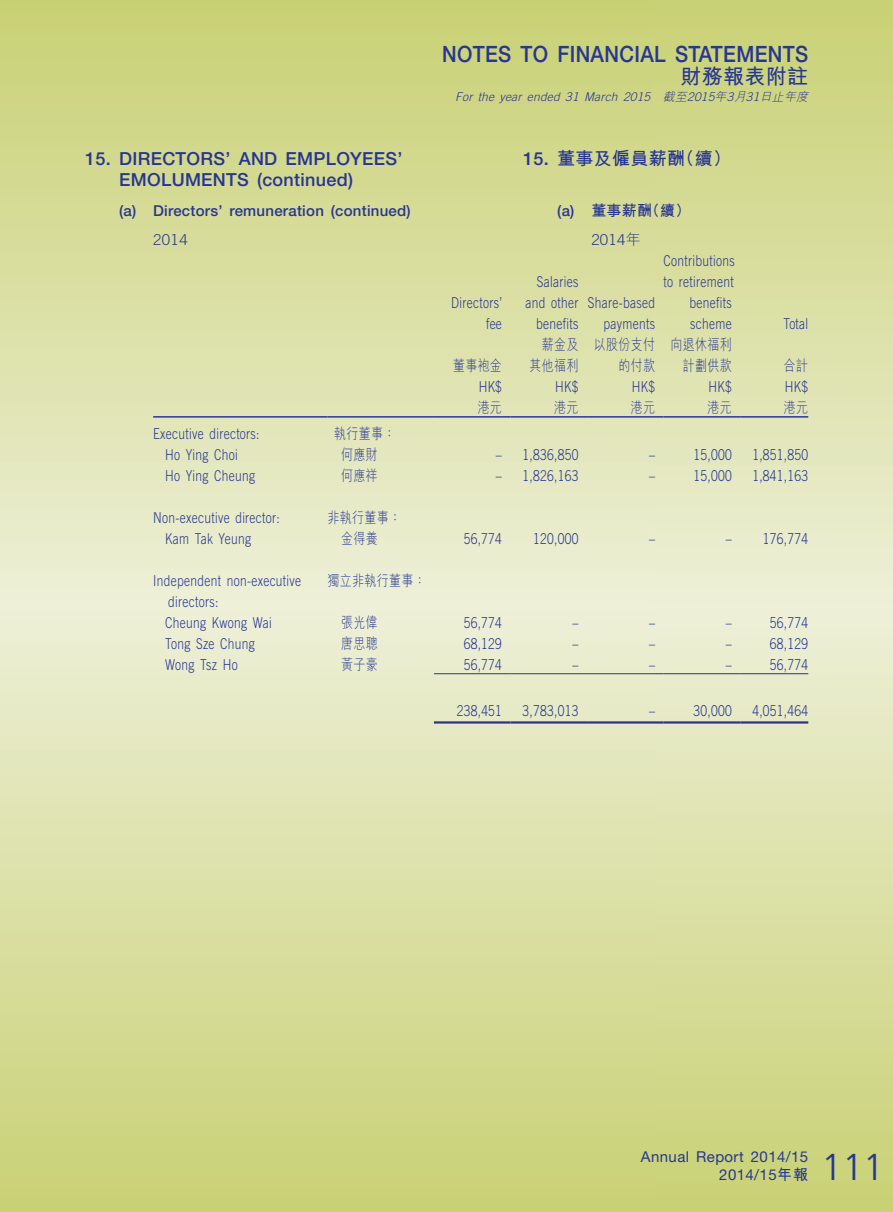
<style>
.page{position:relative;width:893px;height:1212px;background:#fff}
.page>*{position:absolute;margin:0;border:0;box-sizing:border-box;transform-origin:0 0}
.t1{font:300 37.5px "Frutiger LT Std";color:#273692}
.t2{font:500 22.5px "Helvetica Neue LT Std";letter-spacing:.015em;color:#273692;scale:.9 1}
.t3{font:21px "M Hei HK Bold E Ten B5 H";letter-spacing:.015em;color:#273692}
.t4{font:500 18px/21px "Helvetica Neue LT Std";letter-spacing:.015em;color:#273692}
.t5{font:18px "M Hei HK Bold E Ten B5 H";letter-spacing:.015em;color:#273692}
.t6{font:300 15px/21px "Trade Gothic LT Std";letter-spacing:.025em;color:#273692;scale:.8 1}
.t7{font:15px/21px "M Hei HK Light E Ten B5 H";letter-spacing:.025em;color:#273692;text-align:right;scale:.8 1}
.t8{font:500 15px "Helvetica Neue LT Std";letter-spacing:.015em;color:#273692}
.t9{font:15px/18px "Helvetica Neue LT Std";letter-spacing:.025em;color:#273692;text-align:right}
.t10{font:15px "M Hei HK Bold E Ten B5 H";color:#273692}
.t11{font:300 15px "Trade Gothic LT Std";letter-spacing:.025em;color:#273692}
.t12{font:italic 300 12px "Trade Gothic LT Std";color:#273692}
.s1{font-family:"M Hei HK Light E Ten B5 H";font-weight:400}
.s2{font-family:"Helvetica Neue LT Std";font-weight:500}
.s3{font-family:"M Hei HK Bold E Ten B5 H"}
</style>
<div class="page">
<hr style="left:153px;top:416px;width:174px;height:2px;background:#273692">
<hr style="left:327px;top:416px;width:107px;height:2px;background:#273692">
<hr style="left:434px;top:416px;width:76px;height:2px;background:#273692">
<hr style="left:510px;top:416px;width:77px;height:2px;background:#273692">
<hr style="left:587px;top:416px;width:76px;height:2px;background:#273692">
<hr style="left:663px;top:416px;width:77px;height:2px;background:#273692">
<hr style="left:740px;top:416px;width:68px;height:2px;background:#273692">
<hr style="left:434px;top:673px;width:76px;height:1px;background:#273692">
<hr style="left:510px;top:673px;width:77px;height:1px;background:#273692">
<hr style="left:587px;top:673px;width:76px;height:1px;background:#273692">
<hr style="left:663px;top:673px;width:77px;height:1px;background:#273692">
<hr style="left:740px;top:673px;width:68px;height:1px;background:#273692">
<hr style="left:434px;top:721px;width:76px;height:3px;background:#273692">
<hr style="left:510px;top:721px;width:77px;height:3px;background:#273692">
<hr style="left:587px;top:721px;width:76px;height:3px;background:#273692">
<hr style="left:663px;top:721px;width:77px;height:3px;background:#273692">
<hr style="left:740px;top:721px;width:68px;height:3px;background:#273692">
<p class="t4" style="left:119px;top:150px;width:285px;text-indent:-34px">15. DIRECTORS’ AND EMPLOYEES’<br>EMOLUMENTS (continued)</p>
<p class="t8" style="left:119px;top:205px;width:293px">(a) Directors’ remuneration (continued)</p>
<p class="t11" style="left:153px;top:234px;width:36px">2014</p>
<h2 class="t2" style="left:442px;top:46px;width:408px">NOTES TO FINANCIAL STATEMENTS</h2>
<h3 class="t3" style="left:680px;top:68px;width:129px">財務報表附註</h3>
<p class="t12" style="left:455px;top:93px;width:357px">For the year ended 31 March 2015 <span class="s1">截至</span>2015<span class="s1">年</span>3<span class="s1">月</span>31<span class="s1">日止年度</span></p>
<p class="t5" style="left:523px;top:152px;width:209px"><span class="s2">15.</span> 董事及僱員薪酬（續）</p>
<p class="t10" style="left:557px;top:204px;width:135px"><span class="s2">(a)</span> 董事薪酬（續）</p>
<p class="t11" style="left:591px;top:234px;width:51px">2014<span class="s1">年</span></p>
<p class="t6" style="left:663px;top:252px;width:90px">Contributions</p>
<p class="t6" style="left:537px;top:273px;width:53px">Salaries</p>
<p class="t6" style="left:663px;top:273px;width:89px">to retirement</p>
<p class="t6" style="left:451px;top:294px;width:65px">Directors’</p>
<p class="t6" style="left:525px;top:294px;width:163px">and other Share-based</p>
<p class="t6" style="left:689px;top:294px;width:54px">benefits</p>
<p class="t6" style="left:486px;top:315px;width:21px">fee</p>
<p class="t6" style="left:536px;top:315px;width:54px">benefits</p>
<p class="t6" style="left:603px;top:315px;width:66px">payments</p>
<p class="t6" style="left:690px;top:315px;width:53px">scheme</p>
<p class="t6" style="left:783px;top:315px;width:33px">Total</p>
<p class="t7" style="left:453px;top:357px;width:63px">董事袍金</p>
<p class="t7" style="left:529px;top:336px;width:63px">薪金及其他福利</p>
<p class="t7" style="left:594px;top:336px;width:78px">以股份支付的付款</p>
<p class="t7" style="left:670px;top:336px;width:78px">向退休福利計劃供款</p>
<p class="t7" style="left:784px;top:357px;width:32px">合計</p>
<p class="t6" style="left:478px;top:378px;width:31px">HK$</p>
<p class="t6" style="left:555px;top:378px;width:31px">HK$</p>
<p class="t6" style="left:631px;top:378px;width:31px">HK$</p>
<p class="t6" style="left:708px;top:378px;width:31px">HK$</p>
<p class="t6" style="left:785px;top:378px;width:31px">HK$</p>
<p class="t7" style="left:477px;top:399px;width:32px">港元</p>
<p class="t7" style="left:554px;top:399px;width:32px">港元</p>
<p class="t7" style="left:630px;top:399px;width:32px">港元</p>
<p class="t7" style="left:707px;top:399px;width:32px">港元</p>
<p class="t7" style="left:784px;top:399px;width:32px">港元</p>
<p class="t6" style="left:153px;top:424px;width:135px">Executive directors:</p>
<p class="t7" style="left:334px;top:425px;width:78px">執行董事：</p>
<p class="t6" style="left:165px;top:445px;width:92px">Ho Ying Choi</p>
<p class="t7" style="left:341px;top:446px;width:47px">何應財</p>
<p class="t6" style="left:496px;top:445px;width:105px">– 1,836,850</p>
<p class="t6" style="left:649px;top:445px;width:9px">–</p>
<p class="t6" style="left:693px;top:445px;width:49px">15,000</p>
<p class="t6" style="left:752px;top:445px;width:71px">1,851,850</p>
<p class="t6" style="left:165px;top:466px;width:114px">Ho Ying Cheung</p>
<p class="t7" style="left:341px;top:467px;width:47px">何應祥</p>
<p class="t6" style="left:496px;top:466px;width:105px">– 1,826,163</p>
<p class="t6" style="left:649px;top:466px;width:9px">–</p>
<p class="t6" style="left:693px;top:466px;width:49px">15,000</p>
<p class="t6" style="left:752px;top:466px;width:71px">1,841,163</p>
<p class="t6" style="left:153px;top:508px;width:160px">Non-executive director:</p>
<p class="t7" style="left:327px;top:509px;width:94px">非執行董事：</p>
<p class="t6" style="left:165px;top:529px;width:109px">Kam Tak Yeung</p>
<p class="t7" style="left:341px;top:530px;width:47px">金得養</p>
<p class="t6" style="left:463px;top:529px;width:49px">56,774</p>
<p class="t6" style="left:533px;top:529px;width:58px">120,000</p>
<p class="t6" style="left:649px;top:529px;width:9px">–</p>
<p class="t6" style="left:725px;top:529px;width:105px">– 176,774</p>
<p class="t6" style="left:168px;top:571px;width:168px;text-indent:-15px">Independent non-executive directors:</p>
<p class="t7" style="left:327px;top:572px;width:124px">獨立非執行董事：</p>
<p class="t6" style="left:165px;top:613px;width:135px">Cheung Kwong Wai</p>
<p class="t7" style="left:341px;top:614px;width:47px">張光偉</p>
<p class="t6" style="left:463px;top:613px;width:49px">56,774</p>
<p class="t6" style="left:572px;top:613px;width:9px">–</p>
<p class="t6" style="left:649px;top:613px;width:9px">–</p>
<p class="t6" style="left:725px;top:613px;width:9px">–</p>
<p class="t6" style="left:770px;top:613px;width:49px">56,774</p>
<p class="t6" style="left:165px;top:634px;width:114px">Tong Sze Chung</p>
<p class="t7" style="left:341px;top:634px;width:47px">唐思聰</p>
<p class="t6" style="left:463px;top:634px;width:49px">68,129</p>
<p class="t6" style="left:572px;top:634px;width:9px">–</p>
<p class="t6" style="left:649px;top:634px;width:9px">–</p>
<p class="t6" style="left:725px;top:634px;width:9px">–</p>
<p class="t6" style="left:770px;top:634px;width:49px">68,129</p>
<p class="t6" style="left:165px;top:655px;width:92px">Wong Tsz Ho</p>
<p class="t7" style="left:341px;top:655px;width:47px">黃子豪</p>
<p class="t6" style="left:463px;top:655px;width:49px">56,774</p>
<p class="t6" style="left:572px;top:655px;width:9px">–</p>
<p class="t6" style="left:649px;top:655px;width:9px">–</p>
<p class="t6" style="left:725px;top:655px;width:9px">–</p>
<p class="t6" style="left:770px;top:655px;width:49px">56,774</p>
<p class="t6" style="left:456px;top:702px;width:58px">238,451</p>
<p class="t6" style="left:522px;top:702px;width:71px">3,783,013</p>
<p class="t6" style="left:649px;top:702px;width:9px">–</p>
<p class="t6" style="left:693px;top:702px;width:49px">30,000</p>
<p class="t6" style="left:752px;top:702px;width:71px">4,051,464</p>
<p class="t9" style="left:641px;top:1149px;width:169px">Annual Report 2014/15<br>2014/15<span class="s3">年報</span></p>
<h1 class="t1" style="left:821px;top:1145px;width:64px">111</h1>
</div>
